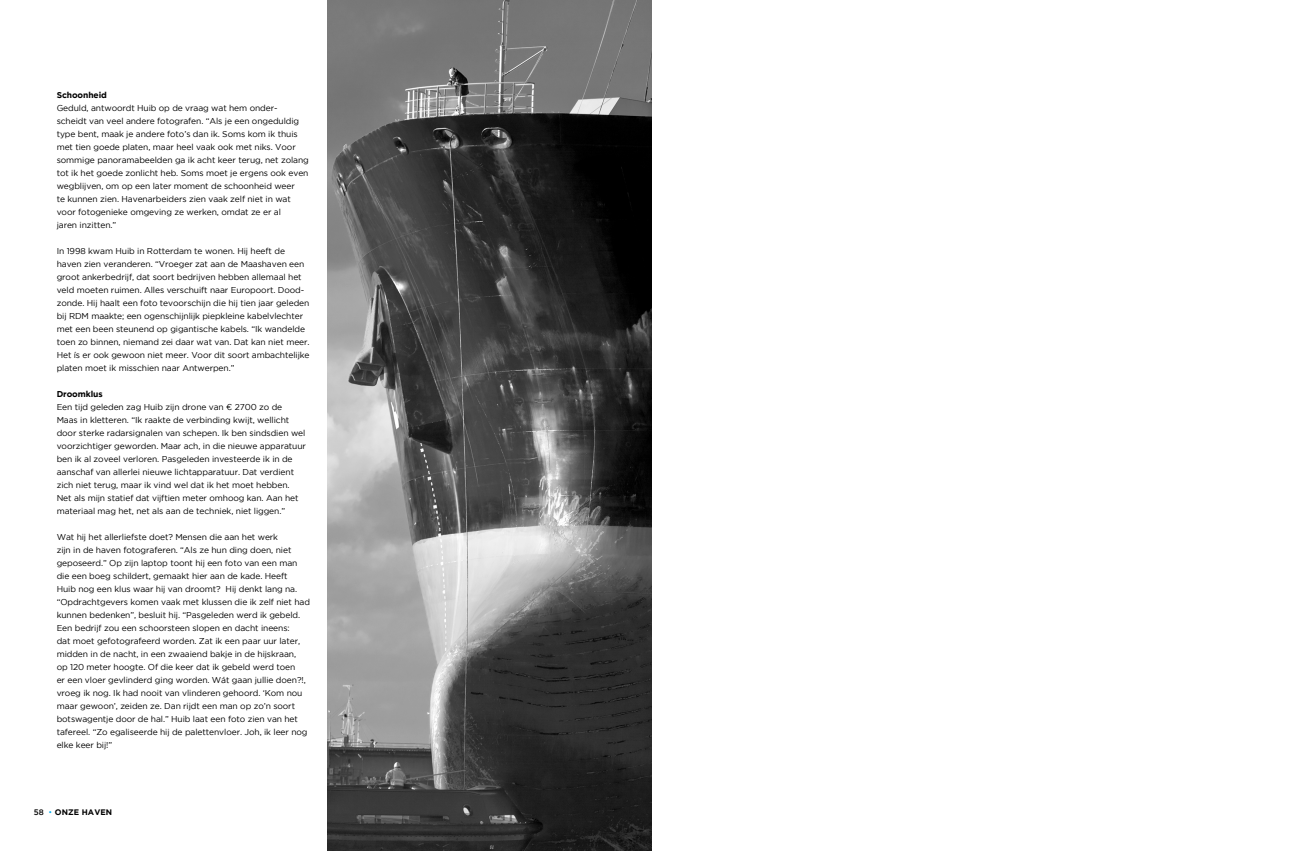
<style>
.page{position:relative;width:1304px;height:851px;background:#fff}
.page>*{position:absolute;margin:0;border:0;box-sizing:border-box;transform-origin:0 0}
.t1{font:8.5px/13px "Gotham";letter-spacing:-.01em;color:#000}
.t2{font:700 8.5px "Gotham";letter-spacing:-.01em;color:#000}
.t3{font:700 8px "Gotham";letter-spacing:.015em;color:#000}
.s1{font-weight:500}
.s2{font-weight:300;color:#00aeef}
</style>
<div class="page">
<img style="left:327px;top:0;width:325px;height:850px">
<p class="t2" style="left:57px;top:90px;width:52px">Schoonheid</p>
<p class="t1" style="left:57px;top:101px;width:254px">Geduld, antwoordt Huib op de vraag wat hem onder&shy;scheidt van veel andere fotografen. “Als je een ongeduldig type bent, maak je andere foto’s dan ik. Soms kom ik thuis met tien goede platen, maar heel vaak ook met niks. Voor sommige panoramabeelden ga ik acht keer terug, net zolang tot ik het goede zonlicht heb. Soms moet je ergens ook even wegblijven, om op een later moment de schoonheid weer<br>te kunnen zien. Havenarbeiders zien vaak zelf niet in wat voor fotogenieke omgeving ze werken, omdat ze er al<br>jaren inzitten.”</p>
<p class="t1" style="left:57px;top:244px;width:254px">In 1998 kwam Huib in Rotterdam te wonen. Hij heeft de haven zien veranderen. “Vroeger zat aan de Maashaven een groot ankerbedrijf, dat soort bedrijven hebben allemaal het veld moeten ruimen. Alles verschuift naar Europoort. Dood&shy;zonde. Hij haalt een foto tevoorschijn die hij tien jaar geleden bij RDM maakte; een ogenschijnlijk piepkleine kabelvlechter met een been steunend op gigantische kabels. “Ik wandelde toen zo binnen, niemand zei daar wat van. Dat kan niet meer.<br>Het ís er ook gewoon niet meer. Voor dit soort ambachtelijke platen moet ik misschien naar Antwerpen.”</p>
<p class="t2" style="left:57px;top:389px;width:48px">Droomklus</p>
<p class="t1" style="left:57px;top:400px;width:251px">Een tijd geleden zag Huib zijn drone van ¤ 2700 zo de<br>Maas in kletteren. “Ik raakte de verbinding kwijt, wellicht door sterke radarsignalen van schepen. Ik ben sindsdien wel voorzichtiger geworden. Maar ach, in die nieuwe apparatuur ben ik al zoveel verloren. Pasgeleden investeerde ik in de aanschaf van allerlei nieuwe lichtapparatuur. Dat verdient zich niet terug, maar ik vind wel dat ik het moet hebben.<br>Net als mijn statief dat vijftien meter omhoog kan. Aan het materiaal mag het, net als aan de techniek, niet liggen.”</p>
<p class="t1" style="left:57px;top:530px;width:255px">Wat hij het allerliefste doet? Mensen die aan het werk<br>zijn in de haven fotograferen. “Als ze hun ding doen, niet geposeerd.” Op zijn laptop toont hij een foto van een man die een boeg schildert, gemaakt hier aan de kade. Heeft<br>Huib nog een klus waar hij van droomt? Hij denkt lang na. “Opdrachtgevers komen vaak met klussen die ik zelf niet had kunnen bedenken”, besluit hij. “Pasgeleden werd ik gebeld.<br>Een bedrijf zou een schoorsteen slopen en dacht ineens:<br>dat moet gefotografeerd worden. Zat ik een paar uur later, midden in de nacht, in een zwaaiend bakje in de hijskraan,<br>op 120 meter hoogte. Of die keer dat ik gebeld werd toen<br>er een vloer gevlinderd ging worden. Wát gaan jullie doen?!, vroeg ik nog. Ik had nooit van vlinderen gehoord. ‘Kom nou maar gewoon’, zeiden ze. Dan rijdt een man op zo’n soort botswagentje door de hal.” Huib laat een foto zien van het tafereel. “Zo egaliseerde hij de palettenvloer. Joh, ik leer nog elke keer bij!”</p>
<p class="t3" style="left:34px;top:807px;width:80px"><span class="s1">58</span> <span class="s2">•</span> ONZE HAVEN</p>
</div>
